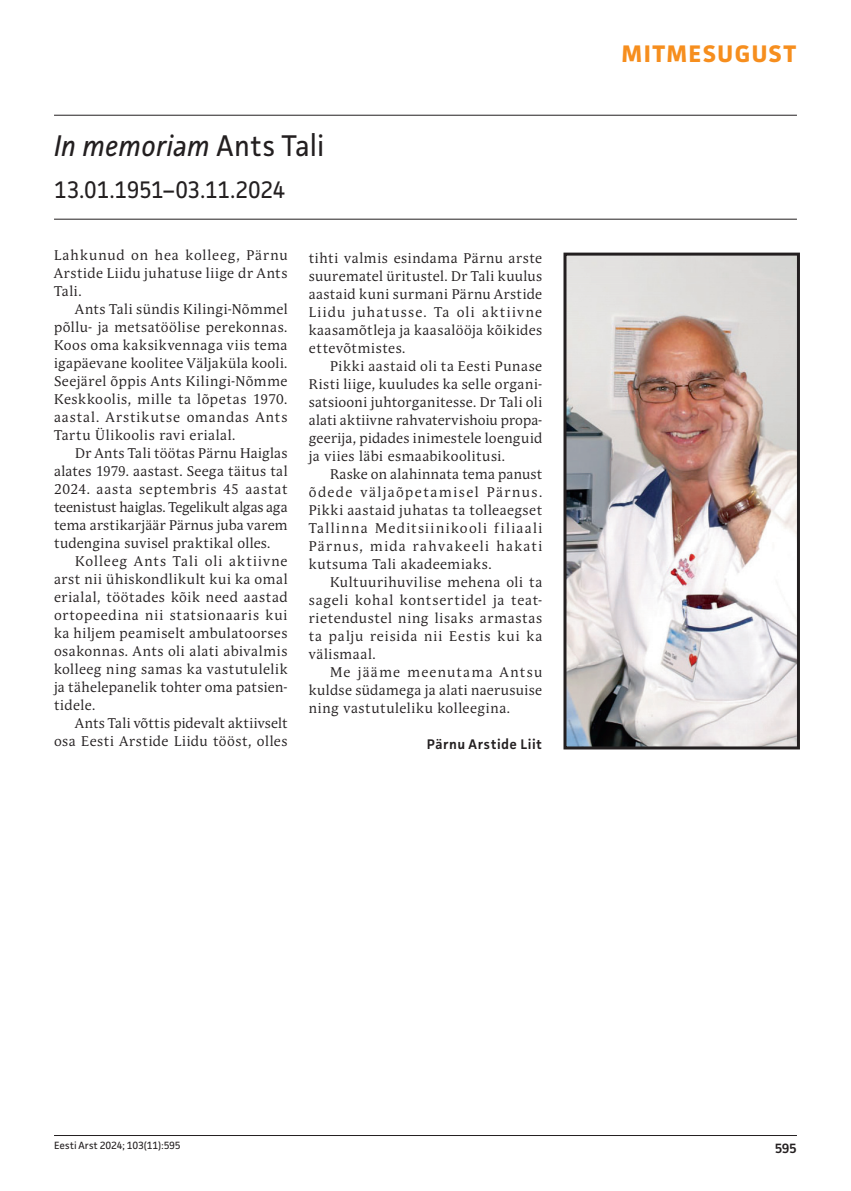
<style>
.page{position:relative;width:851px;height:1191px;background:#fff}
.page>*{position:absolute;margin:0;border:0;box-sizing:border-box;transform-origin:0 0}
.t1{font:italic 30px "Facit";letter-spacing:.005em;color:#231f20;scale:.95 1}
.t2{font:24px "Facit";letter-spacing:-.015em;color:#231f20;scale:.95 1}
.t3{font:700 24px "Facit";letter-spacing:.055em;color:#f68e1e}
.t4{font:13.95px/18px "Andulka Book Pro";letter-spacing:.04em;color:#231f20;text-align:justify}
.t5{font:600 13.95px "Facit";letter-spacing:.03em;color:#231f20}
.t6{font:600 13.5px "Facit";color:#231f20}
.t7{font:10.5px "Facit";letter-spacing:-.01em;color:#231f20}
.s1{font-style:normal}
</style>
<div class="page">
<hr style="left:54px;top:1135px;width:742px;height:1px;background:#231f20">
<hr style="left:54px;top:115px;width:742px;height:1px;background:#231f20">
<hr style="left:54px;top:219px;width:742px;height:1px;background:#231f20">
<img style="left:567px;top:257px;width:228px;height:488px">
<div style="left:563px;top:253px;width:236px;height:496px;border:3px solid #231f20"></div>
<h1 class="t1" style="left:54px;top:127px;width:286px">In memoriam <span class="s1">Ants Tali</span></h1>
<h2 class="t2" style="left:54px;top:175px;width:245px">13.01.1951–03.11.2024</h2>
<p class="t4" style="left:54px;top:246px;width:235px">Lahkunud on hea kolleeg, Pärnu Arstide Liidu juhatuse liige dr Ants Tali.</p>
<p class="t4" style="left:54px;top:300px;width:235px;text-indent:21px">Ants Tali sündis Kilingi-Nõmmel põllu- ja metsatöölise perekonnas.<br>Koos oma kaksikvennaga viis tema igapäevane koolitee Väljaküla kooli.<br>Seejärel õppis Ants Kilingi-Nõmme Keskkoolis, mille ta lõpetas 1970. aastal. Arstikutse omandas Ants Tartu Ülikoolis ravi erialal.</p>
<p class="t4" style="left:54px;top:444px;width:235px;text-indent:21px">Dr Ants Tali töötas Pärnu Haiglas alates 1979. aastast. Seega täitus tal 2024. aasta septembris 45 aastat teenistust haiglas. Tegelikult algas aga tema arstikarjäär Pärnus juba varem tudengina suvisel praktikal olles.</p>
<p class="t4" style="left:54px;top:552px;width:235px;text-indent:21px">Kolleeg Ants Tali oli aktiivne arst nii ühiskondlikult kui ka omal erialal, töötades kõik need aastad ortopeedina nii statsionaaris kui ka hiljem peamiselt ambulatoorses osakonnas. Ants oli alati abivalmis kolleeg ning samas ka vastutulelik ja tähelepanelik tohter oma patsien&shy;tidele.</p>
<p class="t4" style="left:54px;top:714px;width:235px;text-align:right">Ants Tali võttis pidevalt aktiivselt osa Eesti Arstide Liidu tööst, olles</p>
<p class="t4" style="left:309px;top:249px;width:235px">tihti valmis esindama Pärnu arste suurematel üritustel. Dr Tali kuulus aastaid kuni surmani Pärnu Arstide Liidu juhatusse. Ta oli aktiivne kaasamõtleja ja kaasalööja kõikides ettevõtmistes.</p>
<p class="t4" style="left:309px;top:357px;width:235px;text-indent:21px">Pikki aastaid oli ta Eesti Punase Risti liige, kuuludes ka selle organi&shy;satsiooni juhtorganitesse. Dr Tali oli alati aktiivne rahvatervishoiu propa&shy;geerija, pidades inimestele loenguid ja viies läbi esmaabikoolitusi.</p>
<p class="t4" style="left:309px;top:465px;width:235px;text-indent:21px">Raske on alahinnata tema panust õdede väljaõpetamisel Pärnus.<br>Pikki aastaid juhatas ta tolleaegset Tallinna Meditsiinikooli filiaali Pärnus, mida rahvakeeli hakati kutsuma Tali akadeemiaks.</p>
<p class="t4" style="left:309px;top:573px;width:235px;text-indent:21px">Kultuurihuvilise mehena oli ta sageli kohal kontsertidel ja teat&shy;rietendustel ning lisaks armastas ta palju reisida nii Eestis kui ka välismaal.</p>
<p class="t4" style="left:309px;top:663px;width:235px;text-indent:21px">Me jääme meenutama Antsu kuldse südamega ja alati naerusuise ning vastutuleliku kolleegina.</p>
<p class="t5" style="left:426px;top:736px;width:117px">Pärnu Arstide Liit</p>
<h2 class="t3" style="left:621px;top:39px;width:176px">MITMESUGUST</h2>
<p class="t7" style="left:54px;top:1139px;width:128px">Eesti Arst 2024; 103(11):595</p>
<p class="t6" style="left:774px;top:1139px;width:24px">595</p>
</div>
